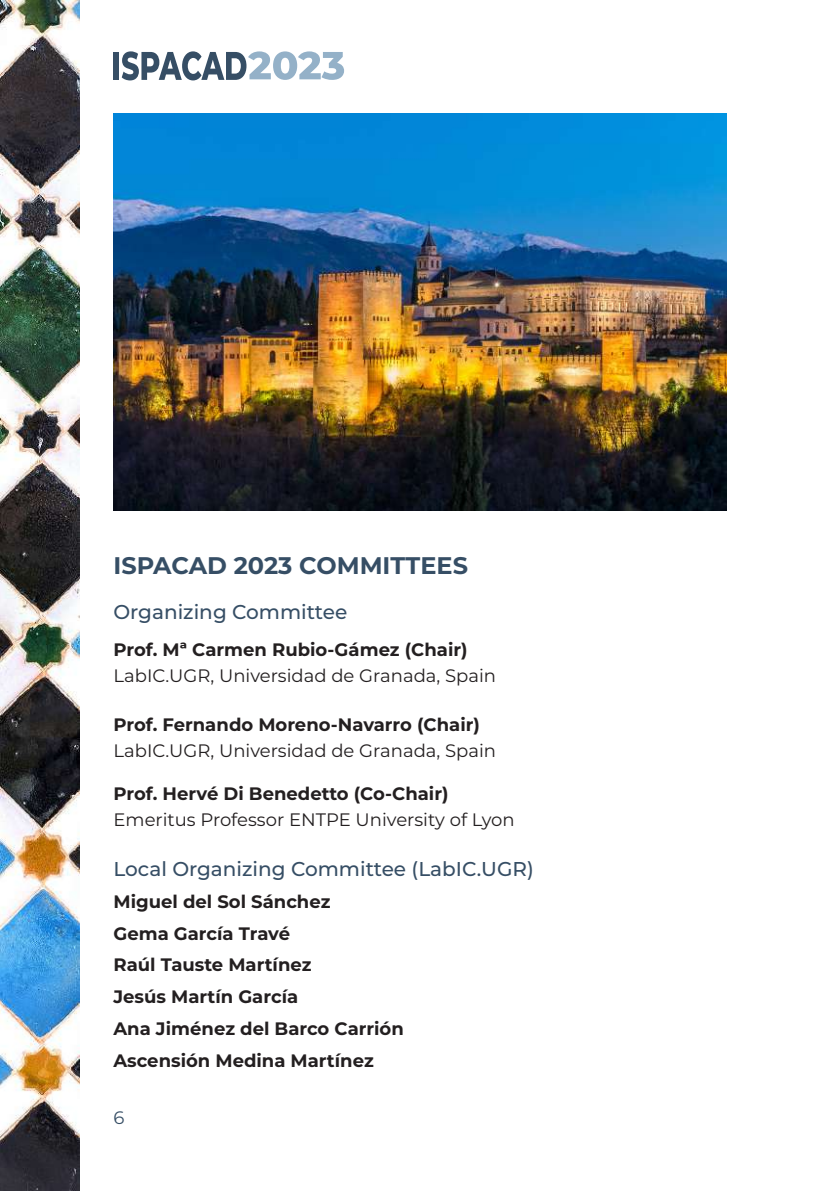
<style>
.page{position:relative;width:840px;height:1191px;background:#fff}
.page>*{position:absolute;margin:0;border:0;box-sizing:border-box;transform-origin:0 0}
.t1{font:700 24px "Montserrat";color:#364e65}
.t2{font:500 20px "Montserrat";color:#364e65}
.t3{font:700 18px/31.6px "Montserrat";color:#231f20}
.t4{font:18px "Montserrat";color:#231f20}
.t5{font:18px "Montserrat";color:#364e65}
</style>
<div class="page">
<img style="left:0;top:0;width:79px;height:1191px">
<div style="left:113px;top:52px;width:6px;height:28px;background:#364e65"></div>
<svg style="left:122px;top:51px;width:222px;height:29px"></svg>
<img style="left:113px;top:113px;width:613px;height:397px">
<h1 class="t1" style="left:113px;top:548px;width:356px">ISPACAD 2023 COMMITTEES</h1>
<p class="t2" style="left:113px;top:597px;width:235px">Organizing Committee</p>
<p class="t3" style="left:113px;top:633px;width:355px">Prof. Mª Carmen Rubio-Gámez (Chair)</p>
<p class="t4" style="left:113px;top:663px;width:384px">LabIC.UGR, Universidad de Granada, Spain</p>
<p class="t3" style="left:113px;top:707px;width:367px">Prof. Fernando Moreno-Navarro (Chair)</p>
<p class="t4" style="left:113px;top:738px;width:384px">LabIC.UGR, Universidad de Granada, Spain</p>
<p class="t3" style="left:113px;top:776px;width:336px">Prof. Hervé Di Benedetto (Co-Chair)</p>
<p class="t4" style="left:113px;top:807px;width:402px">Emeritus Professor ENTPE University of Lyon</p>
<p class="t2" style="left:113px;top:855px;width:421px">Local Organizing Committee (LabIC.UGR)</p>
<p class="t3" style="left:113px;top:885px;width:292px">Miguel del Sol Sánchez<br>Gema García Travé<br>Raúl Tauste Martínez<br>Jesús Martín García<br>Ana Jiménez del Barco Carrión<br>Ascensión Medina Martínez</p>
<p class="t5" style="left:113px;top:1105px;width:12px">6</p>
</div>
